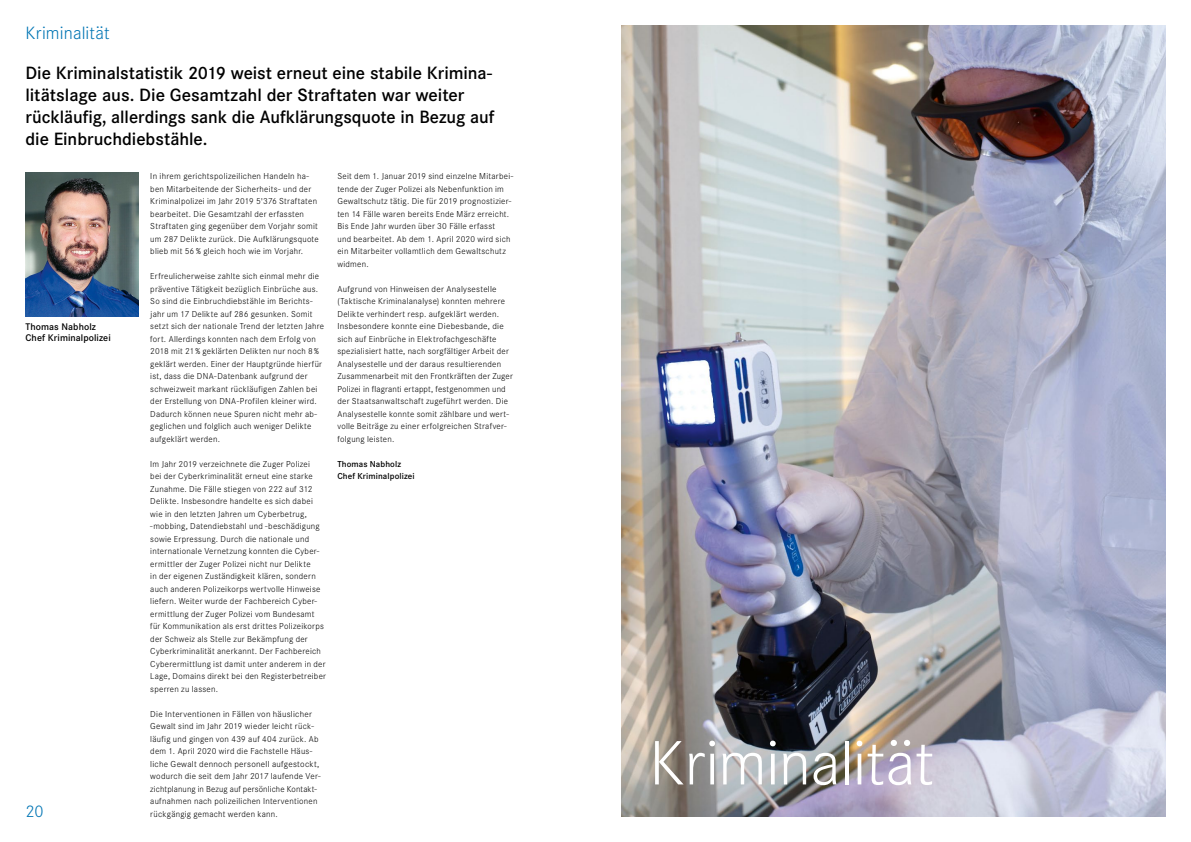
<style>
.page{position:relative;width:1191px;height:842px;background:#fff}
.page>*{position:absolute;margin:0;border:0;box-sizing:border-box;transform-origin:0 0}
.t1{font:300 65px "Corporate S";letter-spacing:-.005em;color:#fff}
.t2{font:600 18.5px/22px "Corporate S";letter-spacing:-.005em;color:#000}
.t3{font:300 18.5px "Corporate S";letter-spacing:.01em;color:#0075b4}
.t4{font:300 17.5px "Corporate S";color:#0075b4}
.t5{font:600 10px/11px "Corporate S";letter-spacing:.005em;color:#000}
.t6{font:300 9px/12.5px "Corporate S";letter-spacing:.03em;color:#000}
.t7{font:600 9px/12.5px "Corporate S";letter-spacing:.01em;color:#000}
</style>
<div class="page">
<img style="left:621px;top:26px;width:544px;height:790px">
<img style="left:26px;top:173px;width:113px;height:144px">
<h2 class="t3" style="left:26px;top:23px;width:86px">Kriminalität</h2>
<h2 class="t2" style="left:26px;top:62px;width:470px">Die Kriminalstatistik 2019 weist erneut eine stabile Krimina&shy;litätslage aus. Die Gesamtzahl der Straftaten war weiter rückläufig, allerdings sank die Aufklärungsquote in Bezug auf die Einbruchdiebstähle.</h2>
<p class="t6" style="left:150px;top:170px;width:170px">In ihrem gerichtspolizeilichen Handeln ha&shy;ben Mitarbeitende der Sicherheits- und der Kriminalpolizei im Jahr 2019 5'376 Straftaten bearbeitet. Die Gesamtzahl der erfassten Straftaten ging gegenüber dem Vorjahr somit um 287 Delikte zurück. Die Aufklärungsquote blieb mit 56 % gleich hoch wie im Vorjahr.</p>
<p class="t6" style="left:150px;top:270px;width:175px">Erfreulicherweise zahlte sich einmal mehr die präventive Tätigkeit bezüglich Einbrüche aus.<br>So sind die Einbruchdiebstähle im Berichts&shy;jahr um 17 Delikte auf 286 gesunken. Somit setzt sich der nationale Trend der letzten Jahre fort. Allerdings konnten nach dem Erfolg von 2018 mit 21% geklärten Delikten nur noch 8% geklärt werden. Einer der Hauptgründe hierfür ist, dass die DNA-Datenbank aufgrund der schweizweit markant rückläufigen Zahlen bei der Erstellung von DNA-Profilen kleiner wird.<br>Dadurch können neue Spuren nicht mehr ab&shy;geglichen und folglich auch weniger Delikte aufgeklärt werden.</p>
<p class="t6" style="left:150px;top:458px;width:177px">Im Jahr 2019 verzeichnete die Zuger Polizei<br>bei der Cyberkriminalität erneut eine starke Zunahme. Die Fälle stiegen von 222 auf 312<br>Delikte. Insbesondre handelte es sich dabei wie in den letzten Jahren um Cyberbetrug, -mobbing, Datendiebstahl und -beschädigung sowie Erpressung. Durch die nationale und internationale Vernetzung konnten die Cyber&shy;ermittler der Zuger Polizei nicht nur Delikte<br>in der eigenen Zuständigkeit klären, sondern auch anderen Polizeikorps wertvolle Hinweise liefern. Weiter wurde der Fachbereich Cyber&shy;ermittlung der Zuger Polizei vom Bundesamt für Kommunikation als erst drittes Polizeikorps der Schweiz als Stelle zur Bekämpfung der Cyberkriminalität anerkannt. Der Fachbereich Cyberermittlung ist damit unter anderem in der Lage, Domains direkt bei den Registerbetreiber sperren zu lassen.</p>
<p class="t6" style="left:150px;top:708px;width:172px">Die Interventionen in Fällen von häuslicher Gewalt sind im Jahr 2019 wieder leicht rück&shy;läufig und gingen von 439 auf 404 zurück. Ab dem 1. April 2020 wird die Fachstelle Häus&shy;liche Gewalt dennoch personell aufgestockt, wodurch die seit dem Jahr 2017 laufende Ver&shy;zichtplanung in Bezug auf persönliche Kontakt&shy;aufnahmen nach polizeilichen Interventionen rückgängig gemacht werden kann.</p>
<p class="t6" style="left:337px;top:170px;width:177px">Seit dem 1. Januar 2019 sind einzelne Mitarbei&shy;tende der Zuger Polizei als Nebenfunktion im Gewaltschutz tätig. Die für 2019 prognostizier&shy;ten 14 Fälle waren bereits Ende März erreicht.<br>Bis Ende Jahr wurden über 30 Fälle erfasst<br>und bearbeitet. Ab dem 1. April 2020 wird sich ein Mitarbeiter vollamtlich dem Gewaltschutz widmen.</p>
<p class="t6" style="left:337px;top:283px;width:177px">Aufgrund von Hinweisen der Analysestelle (Taktische Kriminalanalyse) konnten mehrere Delikte verhindert resp. aufgeklärt werden.<br>Insbesondere konnte eine Diebesbande, die sich auf Einbrüche in Elektrofachgeschäfte spezialisiert hatte, nach sorgfältiger Arbeit der Analysestelle und der daraus resultierenden Zusammenarbeit mit den Frontkräften der Zuger Polizei in flagranti ertappt, festgenommen und der Staatsanwaltschaft zugeführt werden. Die Analysestelle konnte somit zählbare und wert&shy;volle Beiträge zu einer erfolgreichen Strafver&shy;folgung leisten.</p>
<p class="t7" style="left:337px;top:458px;width:79px">Thomas Nabholz<br>Chef Kriminalpolizei</p>
<p class="t5" style="left:26px;top:321px;width:87px">Thomas Nabholz<br>Chef Kriminalpolizei</p>
<h3 class="t4" style="left:26px;top:801px;width:20px">20</h3>
<h1 class="t1" style="left:649px;top:727px;width:286px">Kriminalität</h1>
</div>
